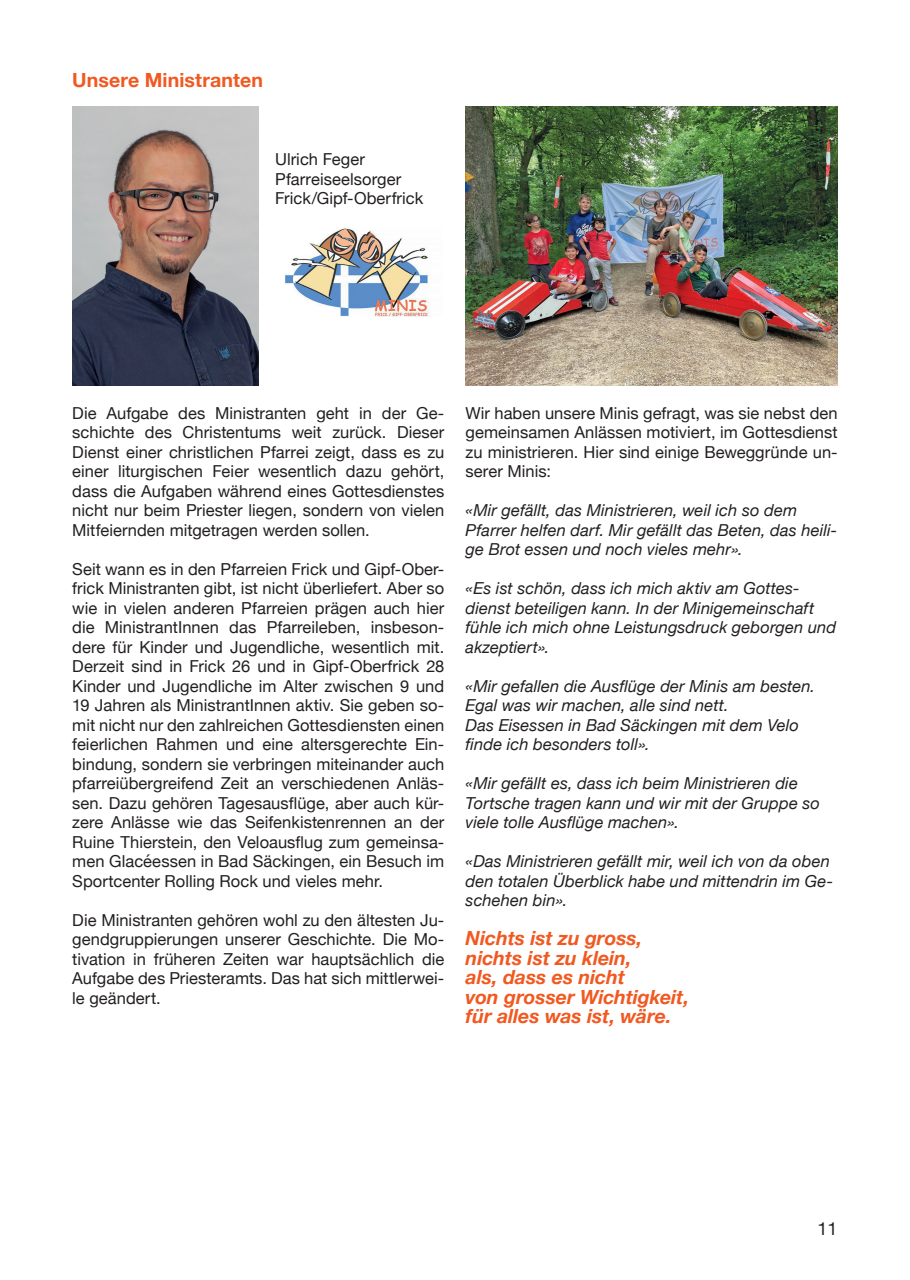
<style>
.page{position:relative;width:910px;height:1280px;background:#fff}
.page>*{position:absolute;margin:0;border:0;box-sizing:border-box;transform-origin:0 0}
.t1{font:italic 700 19.5px/19.5px "Helvetica Neue";color:#f15921}
.t2{font:700 19.5px "Helvetica Neue";letter-spacing:.005em;color:#f15921}
.t3{font:18px "Helvetica Neue";color:#231f20}
.t4{font:16.5px/19.5px "Helvetica Neue";letter-spacing:.005em;color:#231f20;text-align:justify}
.t5{font:italic 16.5px/19.5px "Helvetica Neue";letter-spacing:.005em;color:#231f20}
</style>
<div class="page">
<img style="left:72px;top:107px;width:186px;height:279px">
<img style="left:285px;top:228px;width:145px;height:89px">
<img style="left:466px;top:107px;width:371px;height:279px">
<p class="t2" style="left:72px;top:65px;width:192px">Unsere Ministranten</p>
<p class="t4" style="left:275px;top:150px;width:150px;text-align:left">Ulrich Feger<br>Pfarreiseelsorger<br>Frick/Gipf-Oberfrick</p>
<p class="t4" style="left:72px;top:404px;width:374px">Die Aufgabe des Ministranten geht in der Ge&shy;schichte des Christentums weit zurück. Dieser Dienst einer christlichen Pfarrei zeigt, dass es zu einer liturgischen Feier wesentlich dazu gehört, dass die Aufgaben während eines Gottesdienstes nicht nur beim Priester liegen, sondern von vielen Mitfeiernden mitgetragen werden sollen.</p>
<p class="t4" style="left:72px;top:560px;width:374px">Seit wann es in den Pfarreien Frick und Gipf-Ober&shy;frick Ministranten gibt, ist nicht überliefert. Aber so wie in vielen anderen Pfarreien prägen auch hier die MinistrantInnen das Pfarreileben, insbeson&shy;dere für Kinder und Jugendliche, wesentlich mit.<br>Derzeit sind in Frick 26 und in Gipf-Oberfrick 28<br>Kinder und Jugendliche im Alter zwischen 9 und 19 Jahren als MinistrantInnen aktiv. Sie geben so&shy;mit nicht nur den zahlreichen Gottesdiensten einen feierlichen Rahmen und eine altersgerechte Ein&shy;bindung, sondern sie verbringen miteinander auch pfarreiübergreifend Zeit an verschiedenen Anläs&shy;sen. Dazu gehören Tagesausflüge, aber auch kür&shy;zere Anlässe wie das Seifenkistenrennen an der Ruine Thierstein, den Veloausflug zum gemeinsa&shy;men Glacéessen in Bad Säckingen, ein Besuch im Sportcenter Rolling Rock und vieles mehr.</p>
<p class="t4" style="left:72px;top:911px;width:374px">Die Ministranten gehören wohl zu den ältesten Ju&shy;gendgruppierungen unserer Geschichte. Die Mo&shy;tivation in früheren Zeiten war hauptsächlich die Aufgabe des Priesteramts. Das hat sich mittlerwei&shy;le geändert.</p>
<p class="t4" style="left:466px;top:404px;width:374px">Wir haben unsere Minis gefragt, was sie nebst den gemeinsamen Anlässen motiviert, im Gottesdienst zu ministrieren. Hier sind einige Beweggründe un&shy;serer Minis:</p>
<p class="t5" style="left:466px;top:502px;width:373px">«Mir gefällt, das Ministrieren, weil ich so dem<br>Pfarrer helfen darf. Mir gefällt das Beten, das heili&shy;ge Brot essen und noch vieles mehr».</p>
<p class="t5" style="left:466px;top:580px;width:372px">«Es ist schön, dass ich mich aktiv am Gottes&shy;dienst beteiligen kann. In der Minigemeinschaft fühle ich mich ohne Leistungsdruck geborgen und akzeptiert».</p>
<p class="t5" style="left:466px;top:677px;width:351px">«Mir gefallen die Ausflüge der Minis am besten.<br>Egal was wir machen, alle sind nett.<br>Das Eisessen in Bad Säckingen mit dem Velo finde ich besonders toll».</p>
<p class="t5" style="left:466px;top:775px;width:356px">«Mir gefällt es, dass ich beim Ministrieren die<br>Tortsche tragen kann und wir mit der Gruppe so viele tolle Ausflüge machen».</p>
<p class="t5" style="left:466px;top:853px;width:369px">«Das Ministrieren gefällt mir, weil ich von da oben den totalen Überblick habe und mittendrin im Ge&shy;schehen bin».</p>
<p class="t1" style="left:466px;top:929px;width:225px">Nichts ist zu gross, nichts ist zu klein,<br>als, dass es nicht<br>von grosser Wichtigkeit, für alles was ist, wäre.</p>
<p class="t3" style="left:817px;top:1216px;width:22px">11</p>
</div>
